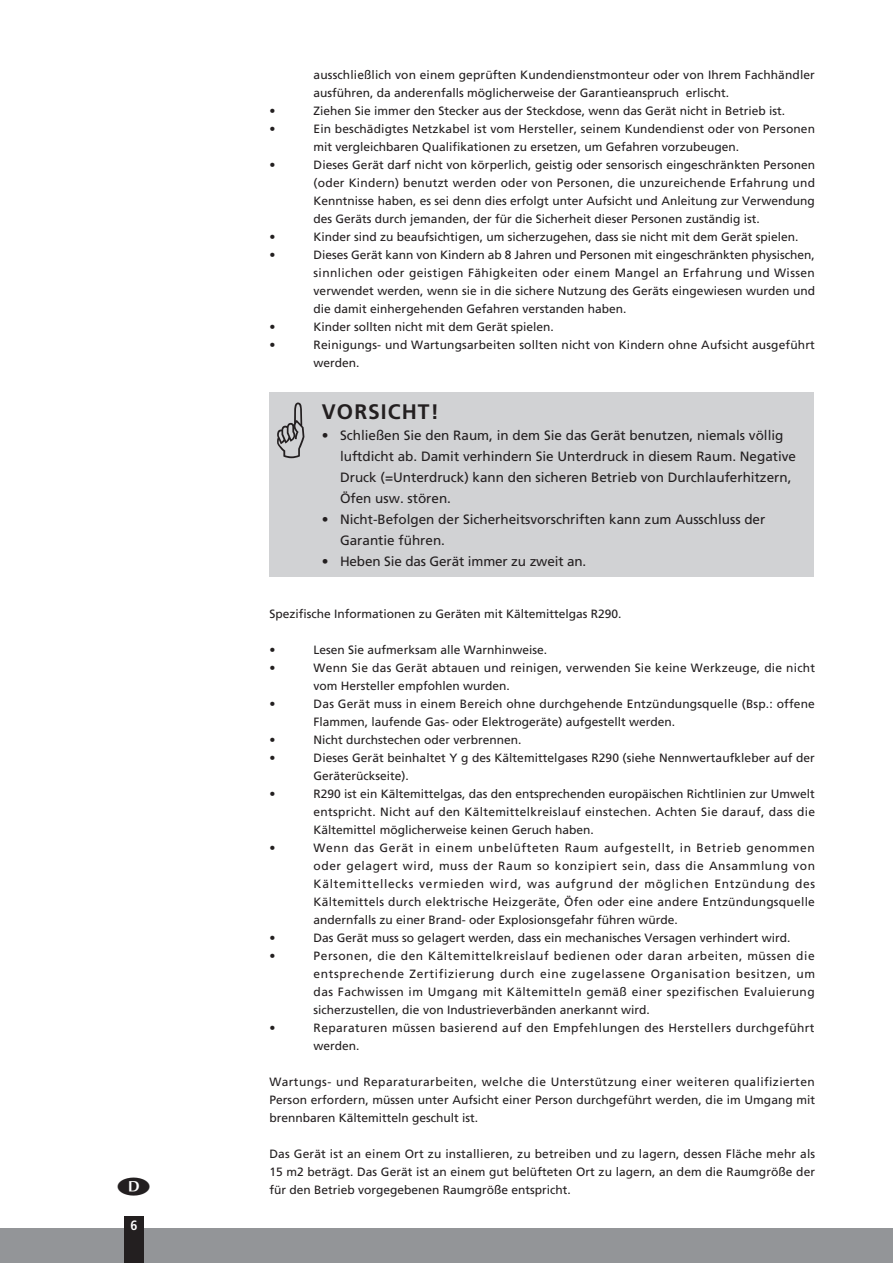
<style>
.page{position:relative;width:893px;height:1263px;background:#fff}
.page>*{position:absolute;margin:0;border:0;box-sizing:border-box;transform-origin:0 0}
.attentiekop{font:700 21px "Frutiger LT Com";letter-spacing:.05em;color:#231f20}
.attentietxt_spring{font:13.5px/21px "Frutiger LT Com";color:#231f20}
.t1{font:700 condensed 13.5px "Frutiger LT Std";color:#fff}
.body{font:12px/18px "Frutiger LT Com";color:#231f20;text-align:justify}
.body-2{font:12px/18px "Frutiger LT Com";letter-spacing:.02em;color:#231f20}
.body-3{font:12px/18px "Frutiger LT Com";letter-spacing:.03em;color:#231f20}
</style>
<div class="page">
<div style="left:0;top:1229px;width:893px;height:34px;background:#939598"></div>
<div style="left:269px;top:392px;width:51px;height:185px;background:#d1d2d4"></div>
<div style="left:320px;top:392px;width:494px;height:185px;background:#d1d2d4"></div>
<div style="left:124px;top:1216px;width:20px;height:47px;background:#231f20"></div>
<p class="t1" style="left:131px;top:1217px;width:9px">6</p>
<p class="body" style="left:314px;top:65px;width:503px">ausschließlich von einem geprüften Kundendienstmonteur oder von Ihrem Fachhändler ausführen, da anderenfalls möglicherweise der Garantieanspruch erlischt.</p>
<p class="body" style="left:269px;top:101px;width:7px">•</p>
<p class="body" style="left:314px;top:101px;width:473px">Ziehen Sie immer den Stecker aus der Steckdose, wenn das Gerät nicht in Betrieb ist.</p>
<p class="body" style="left:269px;top:119px;width:7px">•</p>
<p class="body" style="left:314px;top:119px;width:503px">Ein beschädigtes Netzkabel ist vom Hersteller, seinem Kundendienst oder von Personen mit vergleichbaren Qualifikationen zu ersetzen, um Gefahren vorzubeugen.</p>
<p class="body" style="left:269px;top:155px;width:7px">•</p>
<p class="body" style="left:314px;top:155px;width:503px">Dieses Gerät darf nicht von körperlich, geistig oder sensorisch eingeschränkten Personen (oder Kindern) benutzt werden oder von Personen, die unzureichende Erfahrung und Kenntnisse haben, es sei denn dies erfolgt unter Aufsicht und Anleitung zur Verwendung des Geräts durch jemanden, der für die Sicherheit dieser Personen zuständig ist.</p>
<p class="body" style="left:269px;top:227px;width:7px">•</p>
<p class="body" style="left:314px;top:227px;width:486px">Kinder sind zu beaufsichtigen, um sicherzugehen, dass sie nicht mit dem Gerät spielen.</p>
<p class="body" style="left:269px;top:245px;width:7px">•</p>
<p class="body" style="left:314px;top:245px;width:503px">Dieses Gerät kann von Kindern ab 8 Jahren und Personen mit eingeschränkten physischen, sinnlichen oder geistigen Fähigkeiten oder einem Mangel an Erfahrung und Wissen verwendet werden, wenn sie in die sichere Nutzung des Geräts eingewiesen wurden und die damit einhergehenden Gefahren verstanden haben.</p>
<p class="body" style="left:269px;top:317px;width:7px">•</p>
<p class="body" style="left:314px;top:317px;width:242px">Kinder sollten nicht mit dem Gerät spielen.</p>
<p class="body" style="left:269px;top:335px;width:7px">•</p>
<p class="body" style="left:314px;top:335px;width:503px">Reinigungs- und Wartungsarbeiten sollten nicht von Kindern ohne Aufsicht ausgeführt werden.</p>
<p class="attentiekop" style="left:322px;top:399px;width:118px">VORSICHT!</p>
<p class="attentietxt_spring" style="left:340px;top:425px;width:458px;text-indent:-18px">• Schließen Sie den Raum, in dem Sie das Gerät benutzen, niemals völlig luftdicht ab. Damit verhindern Sie Unterdruck in diesem Raum. Negative Druck (=Unterdruck) kann den sicheren Betrieb von Durchlauferhitzern, Öfen usw. stören.</p>
<p class="attentietxt_spring" style="left:340px;top:509px;width:427px;text-indent:-18px">• Nicht-Befolgen der Sicherheitsvorschriften kann zum Ausschluss der<br>Garantie führen.</p>
<p class="attentietxt_spring" style="left:322px;top:551px;width:266px">• Heben Sie das Gerät immer zu zweit an.</p>
<p class="body" style="left:269px;top:605px;width:354px">Spezifische Informationen zu Geräten mit Kältemittelgas R290.</p>
<p class="body" style="left:269px;top:641px;width:7px">•</p>
<p class="body" style="left:314px;top:641px;width:235px">Lesen Sie aufmerksam alle Warnhinweise.</p>
<p class="body" style="left:269px;top:659px;width:7px">•</p>
<p class="body-2" style="left:314px;top:659px;width:503px">Wenn Sie das Gerät abtauen und reinigen, verwenden Sie keine Werkzeuge, die nicht vom Hersteller empfohlen wurden.</p>
<p class="body" style="left:269px;top:695px;width:7px">•</p>
<p class="body" style="left:314px;top:695px;width:503px">Das Gerät muss in einem Bereich ohne durchgehende Entzündungsquelle (Bsp.: offene<br>Flammen, laufende Gas- oder Elektrogeräte) aufgestellt werden.</p>
<p class="body" style="left:269px;top:731px;width:7px">•</p>
<p class="body" style="left:314px;top:731px;width:210px">Nicht durchstechen oder verbrennen.</p>
<p class="body" style="left:269px;top:749px;width:7px">•</p>
<p class="body" style="left:314px;top:749px;width:503px">Dieses Gerät beinhaltet Y g des Kältemittelgases R290 (siehe Nennwertaufkleber auf der<br>Geräterückseite).</p>
<p class="body" style="left:269px;top:785px;width:7px">•</p>
<p class="body" style="left:314px;top:785px;width:503px">R290 ist ein Kältemittelgas, das den entsprechenden europäischen Richtlinien zur Umwelt entspricht. Nicht auf den Kältemittelkreislauf einstechen. Achten Sie darauf, dass die Kältemittel möglicherweise keinen Geruch haben.</p>
<p class="body" style="left:269px;top:839px;width:7px">•</p>
<p class="body" style="left:314px;top:839px;width:503px">Wenn das Gerät in einem unbelüfteten Raum aufgestellt, in Betrieb genommen oder gelagert wird, muss der Raum so konzipiert sein, dass die Ansammlung von Kältemittellecks vermieden wird, was aufgrund der möglichen Entzündung des Kältemittels durch elektrische Heizgeräte, Öfen oder eine andere Entzündungsquelle andernfalls zu einer Brand- oder Explosionsgefahr führen würde.</p>
<p class="body" style="left:269px;top:929px;width:7px">•</p>
<p class="body" style="left:314px;top:929px;width:478px">Das Gerät muss so gelagert werden, dass ein mechanisches Versagen verhindert wird.</p>
<p class="body" style="left:269px;top:947px;width:7px">•</p>
<p class="body" style="left:314px;top:947px;width:503px">Personen, die den Kältemittelkreislauf bedienen oder daran arbeiten, müssen die entsprechende Zertifizierung durch eine zugelassene Organisation besitzen, um das Fachwissen im Umgang mit Kältemitteln gemäß einer spezifischen Evaluierung sicherzustellen, die von Industrieverbänden anerkannt wird.</p>
<p class="body" style="left:269px;top:1019px;width:7px">•</p>
<p class="body-3" style="left:314px;top:1019px;width:502px">Reparaturen müssen basierend auf den Empfehlungen des Herstellers durchgeführt werden.</p>
<p class="body" style="left:269px;top:1073px;width:547px">Wartungs- und Reparaturarbeiten, welche die Unterstützung einer weiteren qualifizierten Person erfordern, müssen unter Aufsicht einer Person durchgeführt werden, die im Umgang mit brennbaren Kältemitteln geschult ist.</p>
<p class="body" style="left:269px;top:1145px;width:547px">Das Gerät ist an einem Ort zu installieren, zu betreiben und zu lagern, dessen Fläche mehr als 15 m2 beträgt. Das Gerät ist an einem gut belüfteten Ort zu lagern, an dem die Raumgröße der für den Betrieb vorgegebenen Raumgröße entspricht.</p>
</div>
